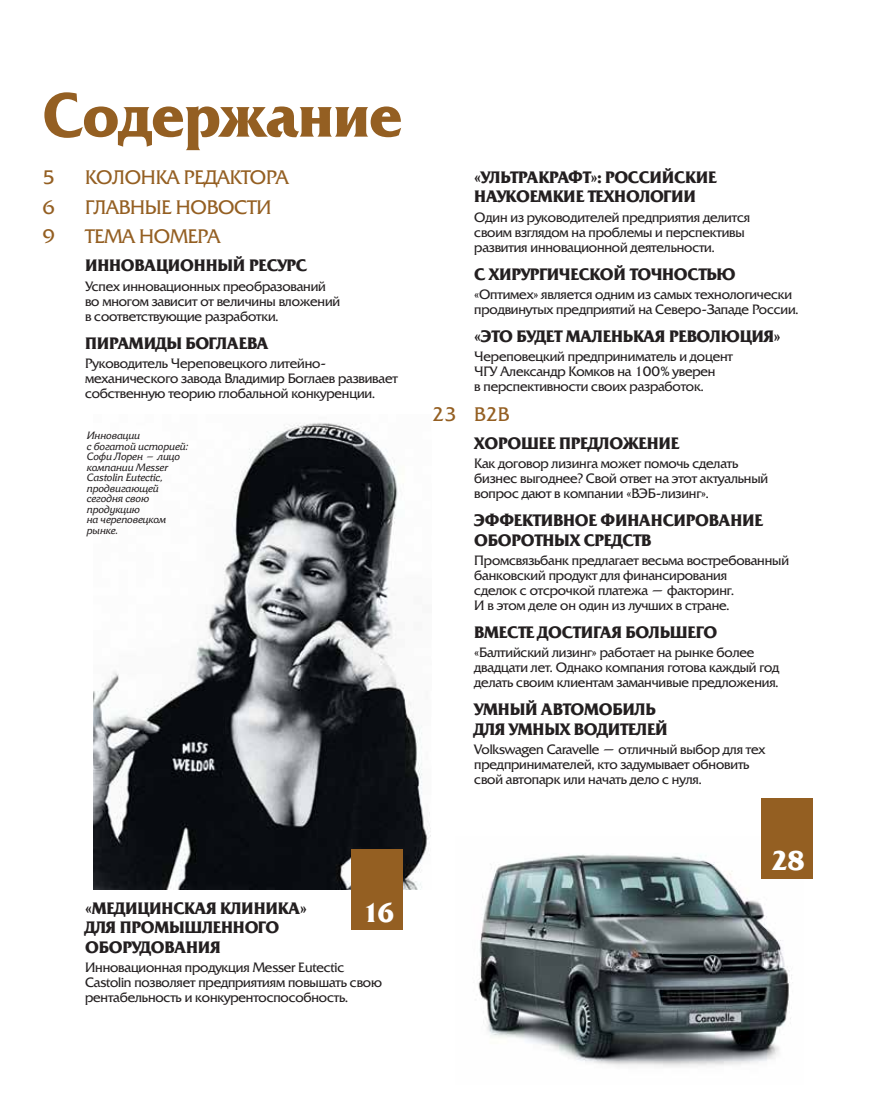
<style>
.page{position:relative;width:872px;height:1106px;background:#fff}
.page>*{position:absolute;margin:0;border:0;box-sizing:border-box;transform-origin:0 0}
.t1{font:700 61.5px "Friz Quadrata C";color:#945f22;scale:.95 1}
.t2{font:700 27px "Friz Quadrata C";color:#fff}
.t3{font:19.5px "Friz Quadrata C";letter-spacing:-.01em;color:#945f22}
.t4{font:700 16.5px/19.5px "Friz Quadrata C";letter-spacing:-.01em;color:#231f20}
.t5{font:13.5px/15px "Friz Quadrata C";letter-spacing:-.01em;color:#231f20}
.t6{font:italic 10.5px/10.5px "Friz Quadrata C";letter-spacing:-.01em;color:#231f20}
</style>
<div class="page">
<img style="left:94px;top:423px;width:337px;height:467px">
<img style="left:478px;top:854px;width:325px;height:213px">
<div style="left:761px;top:797px;width:52px;height:81px;background:#945f22"></div>
<div style="left:351px;top:849px;width:52px;height:81px;background:#945f22"></div>
<h1 class="t1" style="left:43px;top:79px;width:380px">Содержание</h1>
<h3 class="t3" style="left:43px;top:166px;width:14px">5</h3>
<h3 class="t3" style="left:85px;top:166px;width:205px">КОЛОНКА РЕДАКТОРА</h3>
<h3 class="t3" style="left:43px;top:196px;width:14px">6</h3>
<h3 class="t3" style="left:85px;top:196px;width:188px">ГЛАВНЫЕ НОВОСТИ</h3>
<h3 class="t3" style="left:43px;top:225px;width:14px">9</h3>
<h3 class="t3" style="left:85px;top:225px;width:137px">ТЕМА НОМЕРА</h3>
<p class="t4" style="left:85px;top:256px;width:223px">ИННОВАЦИОННЫЙ РЕСУРС</p>
<p class="t5" style="left:85px;top:279px;width:257px">Успех инновационных преобразований во многом зависит от величины вложений в соответствующие разработки.</p>
<p class="t4" style="left:85px;top:333px;width:185px">ПИРАМИДЫ БОГЛАЕВА</p>
<p class="t5" style="left:85px;top:356px;width:314px">Руководитель Череповецкого литейно&shy;механического завода Владимир Боглаев развивает собственную теорию глобальной конкуренции.</p>
<p class="t6" style="left:87px;top:430px;width:103px">Инновации<br>с богатой историей:<br>Софи Лорен — лицо компании Messer<br>Castolin Eutectic, продвигающей сегодня свою продукцию<br>на череповецком рынке.</p>
<p class="t4" style="left:85px;top:898px;width:223px">«МЕДИЦИНСКАЯ КЛИНИКА»<br>ДЛЯ ПРОМЫШЛЕННОГО<br>ОБОРУДОВАНИЯ</p>
<p class="t5" style="left:85px;top:960px;width:298px">Инновационная продукция Messer Eutectic<br>Castolin позволяет предприятиям повышать свою рентабельность и конкурентоспособность.</p>
<h2 class="t2" style="left:362px;top:896px;width:34px">16</h2>
<p class="t4" style="left:474px;top:168px;width:244px">«УЛЬТРАКРАФТ»: РОССИЙСКИЕ<br>НАУКОЕМКИЕ ТЕХНОЛОГИИ</p>
<p class="t5" style="left:474px;top:210px;width:277px">Один из руководителей предприятия делится своим взглядом на проблемы и перспективы развития инновационной деятельности.</p>
<p class="t4" style="left:474px;top:264px;width:263px">С ХИРУРГИЧЕСКОЙ ТОЧНОСТЬЮ</p>
<p class="t5" style="left:474px;top:287px;width:326px">«Оптимех» является одним из самых технологически продвинутых предприятий на Северо-Западе России.</p>
<p class="t4" style="left:474px;top:327px;width:308px">«ЭТО БУДЕТ МАЛЕНЬКАЯ РЕВОЛЮЦИЯ»</p>
<p class="t5" style="left:474px;top:349px;width:260px">Череповецкий предприниматель и доцент<br>ЧГУ Александр Комков на 100% уверен<br>в перспективности своих разработок.</p>
<h3 class="t3" style="left:432px;top:403px;width:79px">23 В2В</h3>
<p class="t4" style="left:474px;top:433px;width:206px">ХОРОШЕЕ ПРЕДЛОЖЕНИЕ</p>
<p class="t5" style="left:474px;top:456px;width:295px">Как договор лизинга может помочь сделать бизнес выгоднее? Свой ответ на этот актуальный вопрос дают в компании «ВЭБ-лизинг».</p>
<p class="t4" style="left:474px;top:511px;width:290px">ЭФФЕКТИВНОЕ ФИНАНСИРОВАНИЕ<br>ОБОРОТНЫХ СРЕДСТВ</p>
<p class="t5" style="left:474px;top:553px;width:316px">Промсвязьбанк предлагает весьма востребованный банковский продукт для финансирования<br>сделок с отсрочкой платежа — факторинг.<br>И в этом деле он один из лучших в стране.</p>
<p class="t4" style="left:474px;top:622px;width:245px">ВМЕСТЕ ДОСТИГАЯ БОЛЬШЕГО</p>
<p class="t5" style="left:474px;top:645px;width:307px">«Балтийский лизинг» работает на рынке более двадцати лет. Однако компания готова каждый год делать своим клиентам заманчивые предложения.</p>
<p class="t4" style="left:474px;top:700px;width:195px">УМНЫЙ АВТОМОБИЛЬ<br>ДЛЯ УМНЫХ ВОДИТЕЛЕЙ</p>
<p class="t5" style="left:474px;top:742px;width:292px">Volkswagen Caravelle — отличный выбор для тех предпринимателей, кто задумывает обновить свой автопарк или начать дело с нуля.</p>
<h2 class="t2" style="left:770px;top:845px;width:36px">28</h2>
</div>
